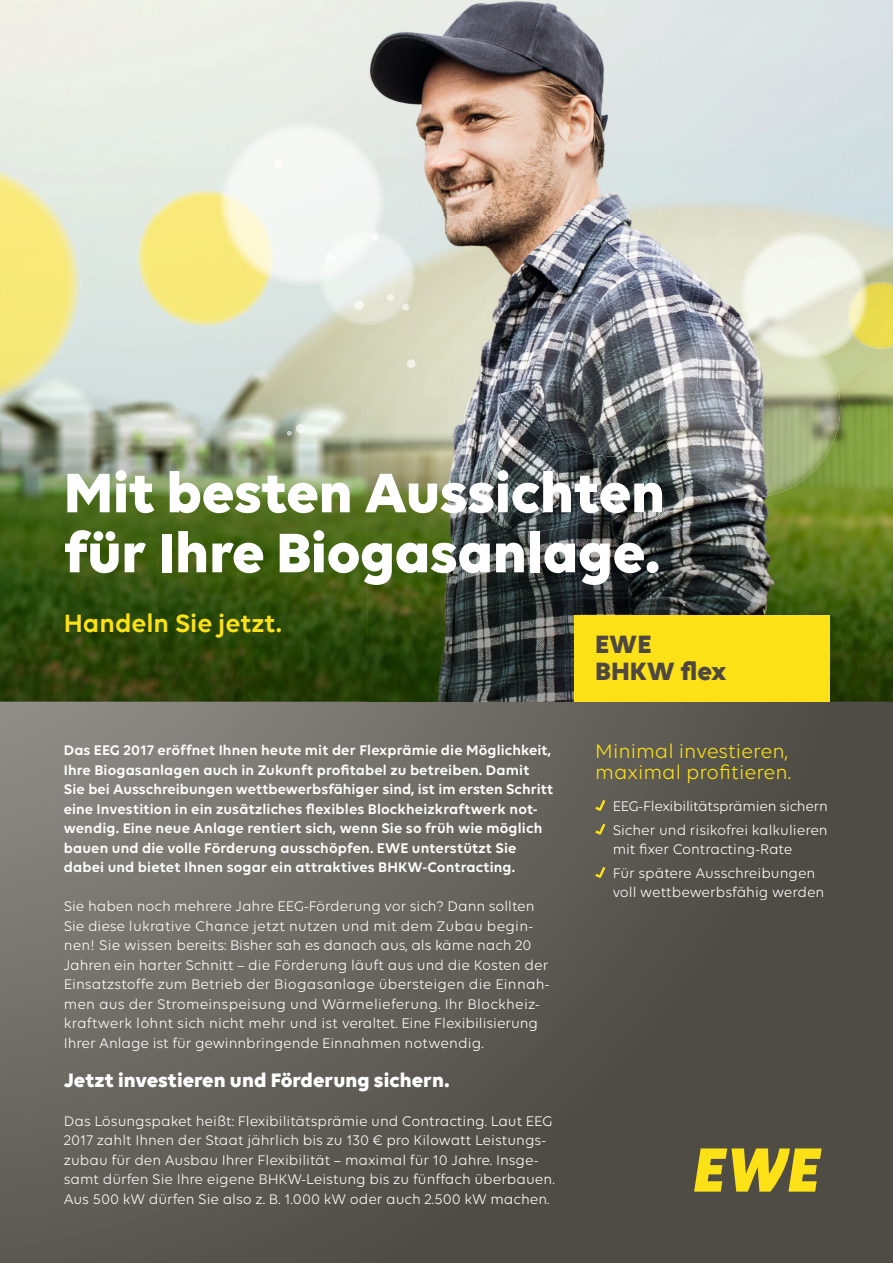
<style>
.page{position:relative;width:893px;height:1263px;background:#fff}
.page>*{position:absolute;margin:0;border:0;box-sizing:border-box;transform-origin:0 0}
.t1{font:700 60px/60px "Volte";letter-spacing:-.005em;color:#fff}
.t2{font:600 27px "Volte";color:#fbe116}
.t3{font:700 27px/27px "Volte";color:#4e4841}
.t4{font:21px/21px "Volte";color:#fbe116}
.t5{font:700 21px "Volte";color:#fff}
.t6{font:15px/19.5px "Volte";color:#fff}
.t7{font:600 15px/19.5px "Volte";letter-spacing:.01em;color:#fff}
.t8{font:15px/23.7px "Volte";letter-spacing:-.02em;color:#fff}
</style>
<div class="page">
<svg style="left:0;top:702px;width:893px;height:561px;background:#615e58"></svg>
<img style="left:0;top:0;width:893px;height:216px">
<img style="left:52px;top:216px;width:105px;height:486px">
<img style="left:368px;top:216px;width:210px;height:486px">
<img style="left:578px;top:216px;width:210px;height:97px">
<img style="left:157px;top:286px;width:211px;height:416px">
<img style="left:841px;top:264px;width:52px;height:438px">
<img style="left:692px;top:313px;width:45px;height:4px">
<img style="left:0;top:399px;width:52px;height:303px">
<img style="left:788px;top:498px;width:53px;height:204px">
<img style="left:578px;top:457px;width:105px;height:158px">
<img style="left:683px;top:498px;width:105px;height:117px">
<svg style="left:593px;top:797px;width:15px;height:16px"></svg>
<svg style="left:593px;top:821px;width:15px;height:16px"></svg>
<svg style="left:593px;top:864px;width:15px;height:16px"></svg>
<div style="left:574px;top:615px;width:255px;height:87px;background:#fbe116"></div>
<svg style="left:694px;top:1148px;width:128px;height:44px;background:#b9a827"></svg>
<img style="left:867px;top:282px;width:26px;height:67px">
<img style="left:523px;top:285px;width:169px;height:172px">
<img style="left:665px;top:317px;width:182px;height:181px">
<img style="left:654px;top:338px;width:50px;height:101px">
<img style="left:737px;top:232px;width:130px;height:124px">
<img style="left:844px;top:285px;width:26px;height:50px">
<img style="left:744px;top:317px;width:80px;height:42px">
<img style="left:151px;top:190px;width:71px;height:26px">
<img style="left:134px;top:216px;width:137px;height:110px">
<img style="left:222px;top:122px;width:162px;height:94px">
<img style="left:220px;top:191px;width:40px;height:25px">
<img style="left:222px;top:216px;width:53px;height:63px">
<img style="left:320px;top:231px;width:95px;height:94px">
<div style="left:319px;top:230px;width:60px;height:53px;background:#f2f6f3"></div>
<img style="left:0;top:170px;width:60px;height:46px">
<img style="left:0;top:216px;width:96px;height:183px">
<svg style="left:287px;top:424px;width:18px;height:11px"></svg>
<svg style="left:274px;top:160px;width:9px;height:8px"></svg>
<svg style="left:407px;top:360px;width:9px;height:8px"></svg>
<svg style="left:402px;top:304px;width:7px;height:6px"></svg>
<svg style="left:387px;top:294px;width:7px;height:7px"></svg>
<svg style="left:371px;top:233px;width:9px;height:8px"></svg>
<svg style="left:325px;top:253px;width:10px;height:9px"></svg>
<svg style="left:354px;top:301px;width:10px;height:9px"></svg>
<h1 class="t1" style="left:64px;top:461px;width:603px">Mit besten Aussichten für Ihre Biogasanlage.</h1>
<h2 class="t2" style="left:64px;top:607px;width:220px">Handeln Sie jetzt.</h2>
<p class="t7" style="left:64px;top:740px;width:491px">Das EEG 2017 eröffnet Ihnen heute mit der Flexprämie die Möglichkeit, Ihre Biogasanlagen auch in Zukunft profitabel zu betreiben. Damit Sie bei Ausschreibungen wettbewerbsfähiger sind, ist im ersten Schritt eine Investition in ein zusätzliches flexibles Blockheizkraftwerk not&shy;wendig. Eine neue Anlage rentiert sich, wenn Sie so früh wie möglich bauen und die volle Förderung ausschöpfen. EWE unterstützt Sie dabei und bietet Ihnen sogar ein attraktives BHKW-Contracting.</p>
<p class="t6" style="left:64px;top:896px;width:487px">Sie haben noch mehrere Jahre EEG-Förderung vor sich? Dann sollten Sie diese lukrative Chance jetzt nutzen und mit dem Zubau begin&shy;nen! Sie wissen bereits: Bisher sah es danach aus, als käme nach 20<br>Jahren ein harter Schnitt – die Förderung läuft aus und die Kosten der Einsatzstoffe zum Betrieb der Biogasanlage übersteigen die Einnah&shy;men aus der Stromeinspeisung und Wärmelieferung. Ihr Blockheiz&shy;kraftwerk lohnt sich nicht mehr und ist veraltet. Eine Flexibilisierung Ihrer Anlage ist für gewinnbringende Einnahmen notwendig.</p>
<h3 class="t5" style="left:64px;top:1067px;width:387px">Jetzt investieren und Förderung sichern.</h3>
<p class="t6" style="left:64px;top:1111px;width:492px">Das Lösungspaket heißt: Flexibilitätsprämie und Contracting. Laut EEG 2017 zahlt Ihnen der Staat jährlich bis zu 130 € pro Kilowatt Leistungs&shy;zubau für den Ausbau Ihrer Flexibilität – maximal für 10 Jahre. Insge&shy;samt dürfen Sie Ihre eigene BHKW-Leistung bis zu fünffach überbauen.<br>Aus 500 kW dürfen Sie also z. B. 1.000 kW oder auch 2.500 kW machen.</p>
<h2 class="t3" style="left:595px;top:630px;width:133px">EWE<br>BHKW flex</h2>
<h3 class="t4" style="left:595px;top:740px;width:197px">Minimal investieren, maximal profitieren.</h3>
<p class="t8" style="left:613px;top:794px;width:217px">EEG-Flexibilitätsprämien sichern<br>Sicher und risikofrei kalkulieren</p>
<p class="t6" style="left:613px;top:837px;width:204px;line-height:23.7px">mit fixer Contracting-Rate<br>Für spätere Ausschreibungen</p>
<p class="t6" style="left:613px;top:882px;width:213px">voll wettbewerbsfähig werden</p>
</div>
